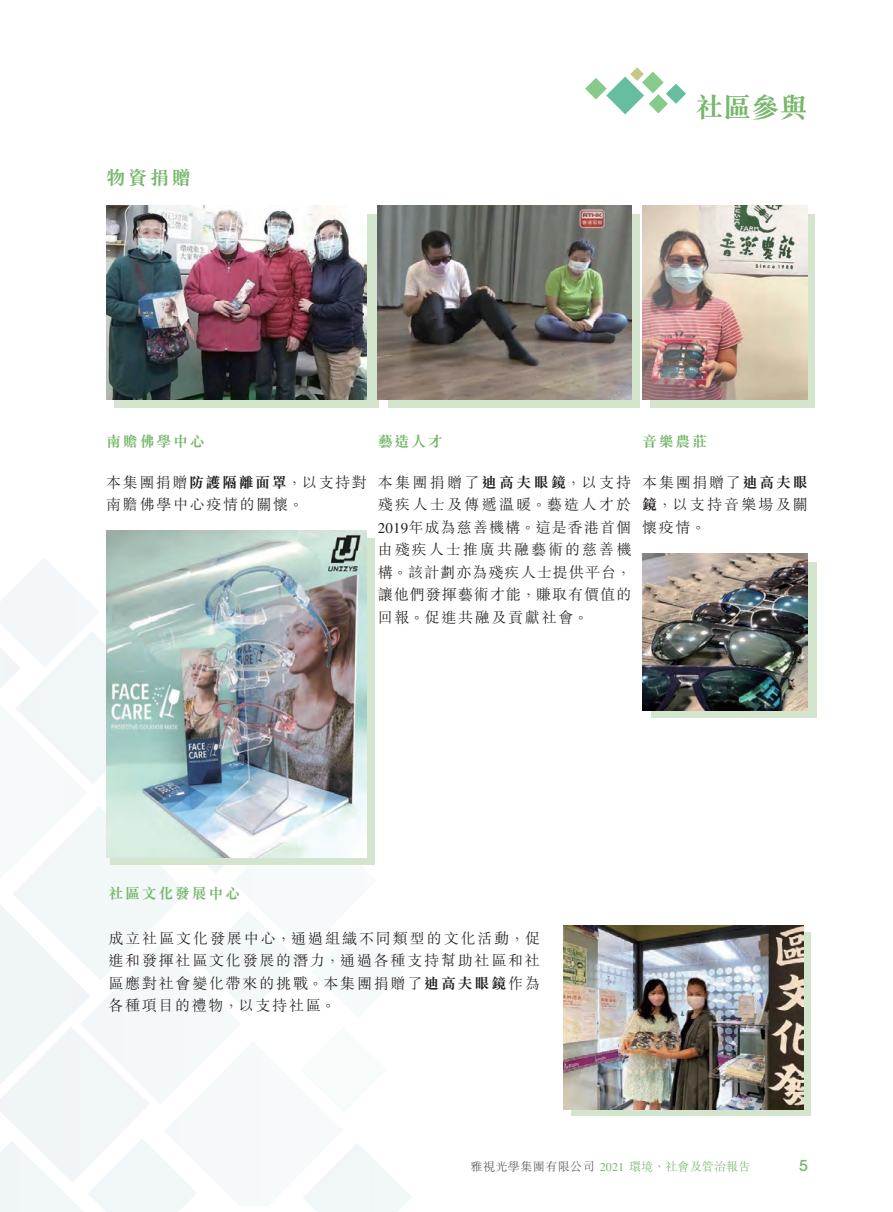
<style>
.page{position:relative;width:893px;height:1212px;background:#fff}
.page>*{position:absolute;margin:0;border:0;box-sizing:border-box;transform-origin:0 0}
.t1{font:700 28.5px "M Sung HK";color:#76b76b}
._03_H1{font:700 19.5px "M Sung HK";color:#76b76b}
._01_Body_Text{font:300 15px/22.5px "M Sung HK";letter-spacing:.11em;color:#231f20;text-align:justify}
._11_P0{font:300 15px/22.5px "M Sung HK";letter-spacing:.12em;color:#231f20;text-align:justify}
._04___H2{font:700 15px "M Sung HK";letter-spacing:.11em;color:#76b76b}
.t2{font:500 15px "ITC Avant Garde Std";color:#76b76b}
.t3{font:300 12px "M Sung HK";letter-spacing:.035em;color:#57585a}
.s1{font-weight:700}
.s2{font-family:"Times LT Std";font-weight:400}
.s3{font-family:"Times LT Std";font-weight:400;color:#76b76b}
.s4{color:#76b76b}
</style>
<div class="page">
<svg style="left:0;top:557px;width:412px;height:655px"></svg>
<svg style="left:585px;top:67px;width:101px;height:47px"></svg>
<div style="left:114px;top:214px;width:264px;height:193px;background:#d3e5cc"></div>
<div style="left:388px;top:214px;width:252px;height:193px;background:#d3e5cc"></div>
<div style="left:650px;top:214px;width:165px;height:193px;background:#d3e5cc"></div>
<img style="left:378px;top:205px;width:253px;height:195px">
<img style="left:642px;top:205px;width:166px;height:195px">
<img style="left:106px;top:205px;width:261px;height:195px">
<div style="left:110px;top:538px;width:264px;height:326px;background:#d3e5cc"></div>
<img style="left:106px;top:531px;width:261px;height:326px">
<div style="left:651px;top:562px;width:166px;height:155px;background:#d3e5cc"></div>
<img style="left:642px;top:553px;width:166px;height:157px">
<div style="left:571px;top:932px;width:239px;height:184px;background:#d3e5cc"></div>
<img style="left:563px;top:926px;width:240px;height:184px">
<p class="_03_H1" style="left:106px;top:168px;width:86px">物資捐贈</p>
<h1 class="t1" style="left:695px;top:93px;width:114px">社區參與</h1>
<p class="_04___H2" style="left:106px;top:434px;width:100px">南贍佛學中心</p>
<p class="_01_Body_Text" style="left:106px;top:470px;width:262px">本集團捐贈<span class="s1">防護隔離面罩</span>，以支持對南贍佛學中心疫情的關懷。</p>
<p class="_04___H2" style="left:378px;top:434px;width:67px">藝造人才</p>
<p class="_01_Body_Text" style="left:378px;top:470px;width:255px">本集團捐贈了<span class="s1">迪高夫眼鏡</span>，以支持殘疾人士及傳遞溫暖。藝造人才於<span class="s2">2019</span>年成為慈善機構。這是香港首個由殘疾人士推廣共融藝術的慈善機構。該計劃亦為殘疾人士提供平台，讓他們發揮藝術才能，賺取有價值的回報。促進共融及貢獻社會。</p>
<p class="_04___H2" style="left:642px;top:434px;width:67px">音樂農莊</p>
<p class="_01_Body_Text" style="left:642px;top:470px;width:167px">本集團捐贈了<span class="s1">迪高夫眼鏡</span>，以支持音樂場及關懷疫情。</p>
<p class="_04___H2" style="left:108px;top:886px;width:133px">社區文化發展中心</p>
<p class="_11_P0" style="left:108px;top:926px;width:433px">成立社區文化發展中心，通過組織不同類型的文化活動，促進和發揮社區文化發展的潛力，通過各種支持幫助社區和社區應對社會變化帶來的挑戰。本集團捐贈了<span class="s1">迪高夫眼鏡</span>作為各種項目的禮物，以支持社區。</p>
<p class="t3" style="left:471px;top:1158px;width:281px">雅視光學集團有限公司 <span class="s3">2021</span> <span class="s4">環境、社會及管治報告</span></p>
<p class="t2" style="left:799px;top:1156px;width:10px">5</p>
</div>
